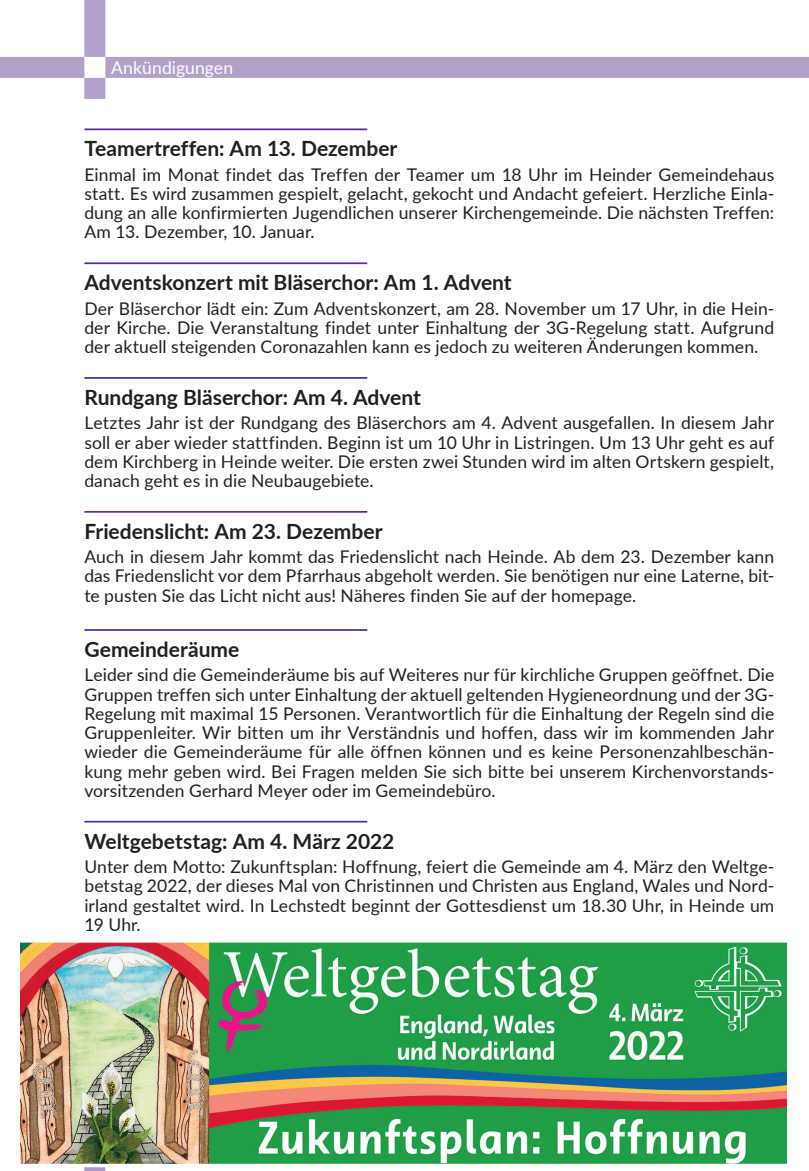
<style>
.page{position:relative;width:809px;height:1171px;background:#fff}
.page>*{position:absolute;margin:0;border:0;box-sizing:border-box;transform-origin:0 0}
.t1{font:700 21px "Lato";color:#231f20}
.t2{font:17.5px/19.2px "Lato";letter-spacing:.005em;color:#231f20;text-align:justify}
.t3{font:17.5px "Lato";letter-spacing:.005em;color:#fff}
</style>
<div class="page">
<svg style="left:0;top:0;width:809px;height:99px"></svg>
<hr style="left:84px;top:128px;width:283px;height:2px;background:#5b2e91">
<hr style="left:84px;top:262px;width:283px;height:2px;background:#5b2e91">
<hr style="left:84px;top:377px;width:283px;height:2px;background:#5b2e91">
<hr style="left:84px;top:511px;width:283px;height:2px;background:#5b2e91">
<hr style="left:84px;top:629px;width:283px;height:2px;background:#5b2e91">
<hr style="left:84px;top:821px;width:283px;height:1px;background:#5b2e91">
<img style="left:20px;top:942px;width:767px;height:222px">
<p class="t3" style="left:111px;top:55px;width:123px">Ankündigungen</p>
<p class="t1" style="left:84px;top:133px;width:314px">Teamertreffen: Am 13. Dezember</p>
<p class="t2" style="left:84px;top:164px;width:691px">Einmal im Monat findet das Treffen der Teamer um 18 Uhr im Heinder Gemeindehaus statt. Es wird zusammen gespielt, gelacht, gekocht und Andacht gefeiert. Herzliche Einla&shy;dung an alle konfirmierten Jugendlichen unserer Kirchengemeinde. Die nächsten Treffen:<br>Am 13. Dezember, 10. Januar.</p>
<p class="t1" style="left:84px;top:267px;width:429px">Adventskonzert mit Bläserchor: Am 1. Advent</p>
<p class="t2" style="left:84px;top:298px;width:691px">Der Bläserchor lädt ein: Zum Adventskonzert, am 28. November um 17 Uhr, in die Hein&shy;der Kirche. Die Veranstaltung findet unter Einhaltung der 3G-Regelung statt. Aufgrund der aktuell steigenden Coronazahlen kann es jedoch zu weiteren Änderungen kommen.</p>
<p class="t1" style="left:84px;top:382px;width:338px">Rundgang Bläserchor: Am 4. Advent</p>
<p class="t2" style="left:84px;top:412px;width:691px">Letztes Jahr ist der Rundgang des Bläserchors am 4. Advent ausgefallen. In diesem Jahr soll er aber wieder stattfinden. Beginn ist um 10 Uhr in Listringen. Um 13 Uhr geht es auf dem Kirchberg in Heinde weiter. Die ersten zwei Stunden wird im alten Ortskern gespielt, danach geht es in die Neubaugebiete.</p>
<p class="t1" style="left:84px;top:516px;width:300px">Friedenslicht: Am 23. Dezember</p>
<p class="t2" style="left:84px;top:546px;width:691px">Auch in diesem Jahr kommt das Friedenslicht nach Heinde. Ab dem 23. Dezember kann das Friedenslicht vor dem Pfarrhaus abgeholt werden. Sie benötigen nur eine Laterne, bit&shy;te pusten Sie das Licht nicht aus! Näheres finden Sie auf der homepage.</p>
<p class="t1" style="left:84px;top:634px;width:156px">Gemeinderäume</p>
<p class="t2" style="left:84px;top:664px;width:691px">Leider sind die Gemeinderäume bis auf Weiteres nur für kirchliche Gruppen geöffnet. Die Gruppen treffen sich unter Einhaltung der aktuell geltenden Hygieneordnung und der 3G-Regelung mit maximal 15 Personen. Verantwortlich für die Einhaltung der Regeln sind die Gruppenleiter. Wir bitten um ihr Verständnis und hoffen, dass wir im kommenden Jahr wieder die Gemeinderäume für alle öffnen können und es keine Personenzahlbeschän&shy;kung mehr geben wird. Bei Fragen melden Sie sich bitte bei unserem Kirchenvorstands&shy;vorsitzenden Gerhard Meyer oder im Gemeindebüro.</p>
<p class="t1" style="left:84px;top:826px;width:311px">Weltgebetstag: Am 4. März 2022</p>
<p class="t2" style="left:84px;top:856px;width:691px">Unter dem Motto: Zukunftsplan: Hoffnung, feiert die Gemeinde am 4. März den Weltge&shy;betstag 2022, der dieses Mal von Christinnen und Christen aus England, Wales und Nord&shy;irland gestaltet wird. In Lechstedt beginnt der Gottesdienst um 18.30 Uhr, in Heinde um 19 Uhr.</p>
</div>
